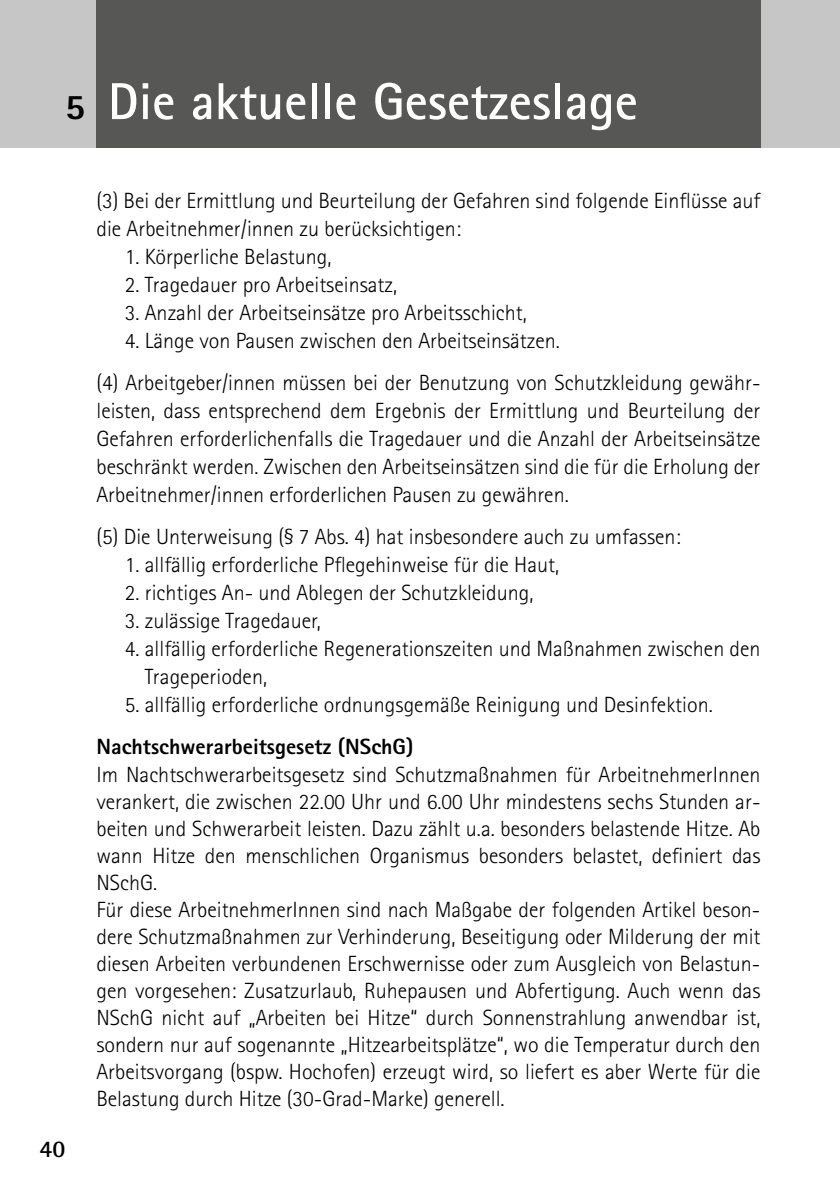
<style>
.page{position:relative;width:840px;height:1191px;background:#fff}
.page>*{position:absolute;margin:0;border:0;box-sizing:border-box;transform-origin:0 0}
.t1{font:700 52px "Rotis Sans Serif Std";color:#fff}
.t2{font:700 24px "Rotis Semi Sans Std";color:#000}
.t3{font:300 22px/27px "Rotis Sans Serif Std";color:#000}
.t4{font:800 22px "Rotis Sans Serif Std";color:#000}
.s1{font-weight:800;font-size:36px;color:#000}
</style>
<div class="page">
<div style="left:0;top:0;width:839px;height:147px;background:#c6c6c6"></div>
<div style="left:96px;top:0;width:664px;height:147px;background:#575756"></div>
<h1 class="t1" style="left:65px;top:69px;width:574px"><span class="s1">5</span> Die aktuelle Gesetzeslage</h1>
<p class="t2" style="left:40px;top:1133px;width:27px">40</p>
<p class="t3" style="left:96px;top:187px;width:665px;line-height:28px">(3) Bei der Ermittlung und Beurteilung der Gefahren sind folgende Einflüsse auf die Arbeitnehmer/innen zu berücksichtigen:</p>
<p class="t3" style="left:125px;top:243px;width:208px">1. Körperliche Belastung,</p>
<p class="t3" style="left:125px;top:271px;width:274px">2. Tragedauer pro Arbeitseinsatz,</p>
<p class="t3" style="left:125px;top:299px;width:403px">3. Anzahl der Arbeitseinsätze pro Arbeitsschicht,</p>
<p class="t3" style="left:96px;top:320px;width:665px;line-height:42px;text-indent:28px">4. Länge von Pausen zwischen den Arbeitseinsätzen.<br>(4) Arbeitgeber/innen müssen bei der Benutzung von Schutzkleidung gewähr-</p>
<p class="t3" style="left:96px;top:397px;width:665px;line-height:28px;text-align:justify">leisten, dass entsprechend dem Ergebnis der Ermittlung und Beurteilung der Gefahren erforderlichenfalls die Tragedauer und die Anzahl der Arbeitseinsätze beschränkt werden. Zwischen den Arbeitseinsätzen sind die für die Erholung der Arbeitnehmer/innen erforderlichen Pausen zu gewähren.</p>
<p class="t3" style="left:96px;top:523px;width:585px">(5) Die Unterweisung (§ 7 Abs. 4) hat insbesondere auch zu umfassen:</p>
<p class="t3" style="left:125px;top:551px;width:435px">1. allfällig erforderliche Pflegehinweise für die Haut,</p>
<p class="t3" style="left:125px;top:579px;width:410px">2. richtiges An- und Ablegen der Schutzkleidung,</p>
<p class="t3" style="left:125px;top:607px;width:197px">3. zulässige Tragedauer,</p>
<p class="t3" style="left:145px;top:635px;width:616px;line-height:28px;text-indent:-20px">4. allfällig erforderliche Regenerationszeiten und Maßnahmen zwischen den<br>Trageperioden,</p>
<p class="t3" style="left:125px;top:691px;width:589px">5. allfällig erforderliche ordnungsgemäße Reinigung und Desinfektion.</p>
<p class="t4" style="left:96px;top:733px;width:318px">Nachtschwerarbeitsgesetz (NSchG)</p>
<p class="t3" style="left:96px;top:761px;width:665px">Im Nachtschwerarbeitsgesetz sind Schutzmaßnahmen für ArbeitnehmerInnen verankert, die zwischen 22.00 Uhr und 6.00 Uhr mindestens sechs Stunden ar&shy;beiten und Schwerarbeit leisten. Dazu zählt u.a. besonders belastende Hitze. Ab wann Hitze den menschlichen Organismus besonders belastet, definiert das NSchG.<br>Für diese ArbeitnehmerInnen sind nach Maßgabe der folgenden Artikel beson&shy;dere Schutzmaßnahmen zur Verhinderung, Beseitigung oder Milderung der mit diesen Arbeiten verbundenen Erschwernisse oder zum Ausgleich von Belastun&shy;gen vorgesehen: Zusatzurlaub, Ruhepausen und Abfertigung. Auch wenn das NSchG nicht auf „Arbeiten bei Hitze“ durch Sonnenstrahlung anwendbar ist, sondern nur auf sogenannte „Hitzearbeitsplätze“, wo die Temperatur durch den Arbeitsvorgang (bspw. Hochofen) erzeugt wird, so liefert es aber Werte für die Belastung durch Hitze (30-Grad-Marke) generell.</p>
</div>
